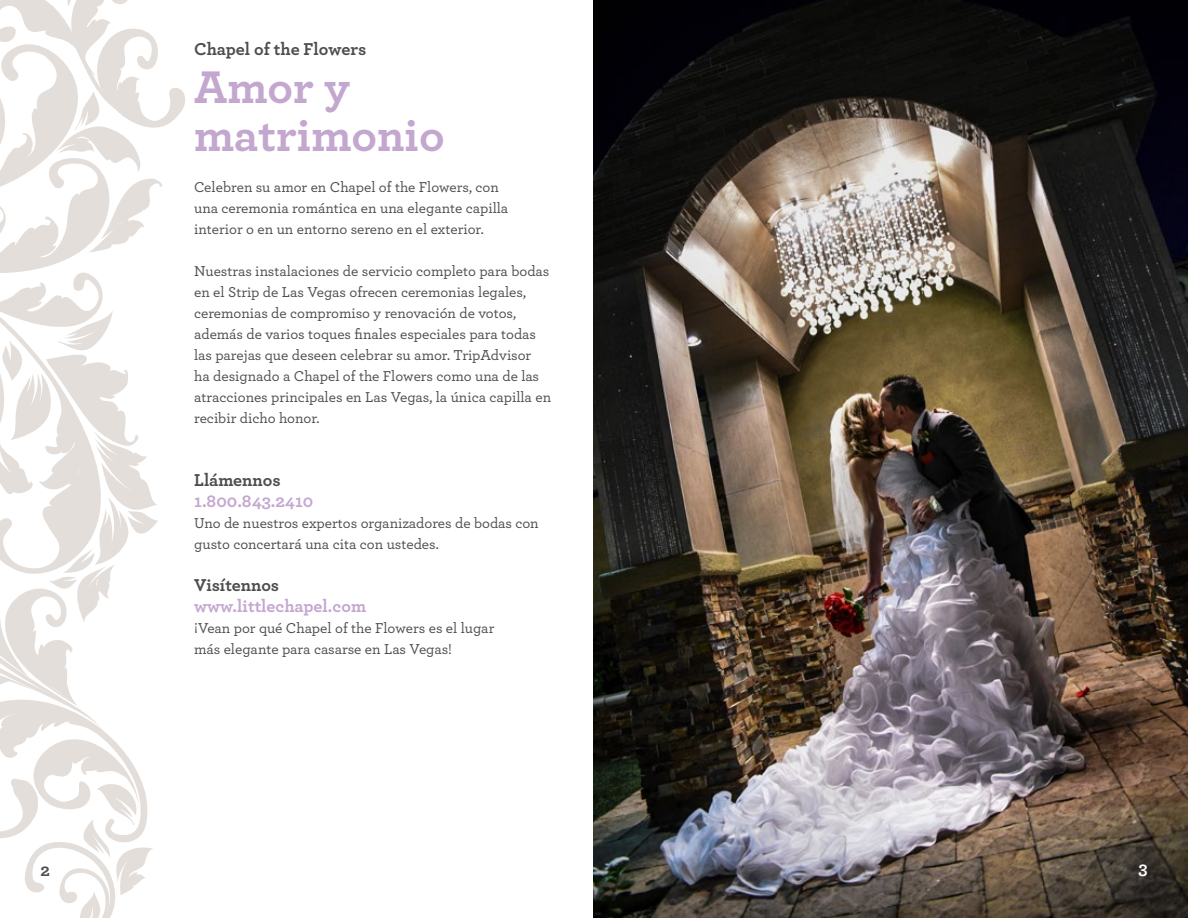
<style>
.page{position:relative;width:1188px;height:918px;background:#fff}
.page>*{position:absolute;margin:0;border:0;box-sizing:border-box;transform-origin:0 0}
.t1{font:700 48px/48px "Archer";color:#c3a7cf}
.t2{font:700 18px "Archer";color:#4d4d4f}
.t3{font:700 18px "Archer";color:#c3a7cf}
.t4{font:700 18px "Archer";color:#fff}
.t5{font:500 15px/21px "Archer";color:#4d4d4f}
</style>
<div class="page">
<svg style="left:0;top:0;width:185px;height:918px"></svg>
<img style="left:594px;top:0;width:594px;height:918px">
<p class="t2" style="left:194px;top:35px;width:174px">Chapel of the Flowers</p>
<h1 class="t1" style="left:194px;top:59px;width:252px">Amor y matrimonio</h1>
<p class="t5" style="left:194px;top:176px;width:316px">Celebren su amor en Chapel of the Flowers, con una ceremonia romántica en una elegante capilla interior o en un entorno sereno en el exterior.</p>
<p class="t5" style="left:194px;top:260px;width:358px">Nuestras instalaciones de servicio completo para bodas en el Strip de Las Vegas ofrecen ceremonias legales, ceremonias de compromiso y renovación de votos, además de varios toques finales especiales para todas las parejas que deseen celebrar su amor. TripAdvisor<br>ha designado a Chapel of the Flowers como una de las atracciones principales en Las Vegas, la única capilla en recibir dicho honor.</p>
<p class="t2" style="left:194px;top:466px;width:88px">Llámennos</p>
<p class="t3" style="left:194px;top:487px;width:121px">1.800.843.2410</p>
<p class="t5" style="left:194px;top:512px;width:346px">Uno de nuestros expertos organizadores de bodas con gusto concertará una cita con ustedes.</p>
<p class="t2" style="left:194px;top:571px;width:87px">Visítennos</p>
<p class="t3" style="left:194px;top:592px;width:173px">www.littlechapel.com</p>
<p class="t5" style="left:194px;top:617px;width:302px">¡Vean por qué Chapel of the Flowers es el lugar más elegante para casarse en Las Vegas!</p>
<p class="t2" style="left:41px;top:856px;width:11px">2</p>
<p class="t4" style="left:1138px;top:853px;width:11px">3</p>
</div>
